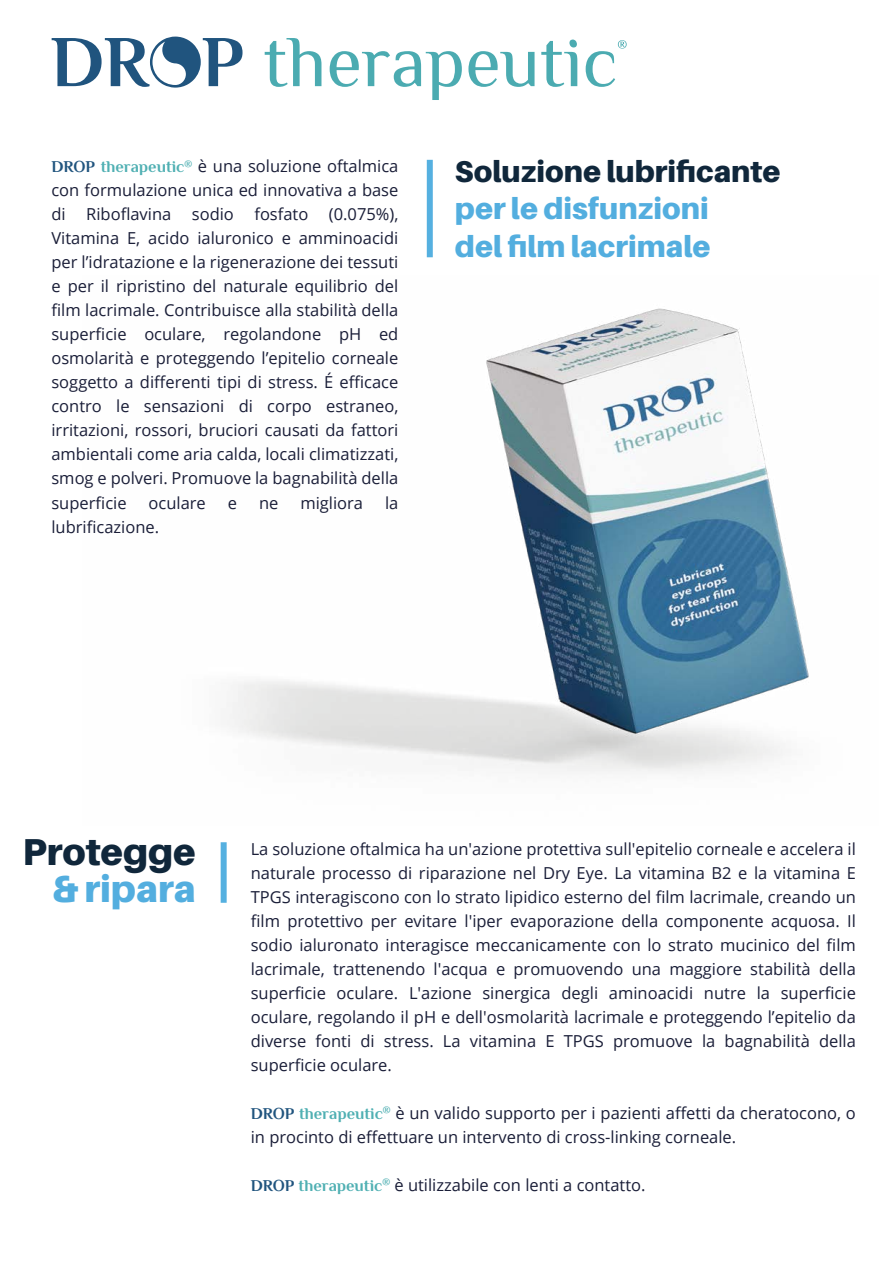
<style>
.page{position:relative;width:893px;height:1263px;background:#fff}
.page>*{position:absolute;margin:0;border:0;box-sizing:border-box;transform-origin:0 0}
.t1{font:900 37.5px "Aileron";color:#10273b}
.t2{font:900 37.5px "Aileron";color:#53aedf}
.t3{font:900 30px/37.5px "Aileron";color:#53aedf}
.t4{font:900 30px "Aileron";color:#10273b}
.t5{font:16.5px/24px "Open Sans";color:#1a1e38;text-align:justify}
.s1{font-family:"Philosopher";font-weight:700;color:#20547e}
.s2{font-family:"Philosopher";font-weight:700;color:#50b0b3}
</style>
<div class="page">
<img style="left:227px;top:308px;width:582px;height:465px">
<svg style="left:265px;top:38px;width:56px;height:49px"></svg>
<svg style="left:330px;top:51px;width:132px;height:49px"></svg>
<svg style="left:468px;top:51px;width:67px;height:36px"></svg>
<svg style="left:541px;top:40px;width:36px;height:47px"></svg>
<svg style="left:52px;top:37px;width:191px;height:51px"></svg>
<svg style="left:586px;top:40px;width:41px;height:47px"></svg>
<div style="left:427px;top:160px;width:6px;height:97px;background:#55b0e0"></div>
<div style="left:221px;top:842px;width:6px;height:61px;background:#55b0e0"></div>
<p class="t5" style="left:51px;top:154px;width:348px"><span class="s1">DROP</span> <span class="s2">therapeutic</span><sup>®</sup> è una soluzione oftalmica con formulazione unica ed innovativa a base di Riboflavina sodio fosfato (0.075%), Vitamina E, acido ialuronico e amminoacidi per l’idratazione e la rigenerazione dei tessuti e per il ripristino del naturale equilibrio del film lacrimale. Contribuisce alla stabilità della superficie oculare, regolandone pH ed osmolarità e proteggendo l’epitelio corneale soggetto a differenti tipi di stress. É efficace contro le sensazioni di corpo estraneo, irritazioni, rossori, bruciori causati da fattori ambientali come aria calda, locali climatizzati, smog e polveri. Promuove la bagnabilità della superficie</p>
<p class="t5" style="left:149px;top:490px;width:59px">oculare</p>
<p class="t5" style="left:228px;top:490px;width:11px">e</p>
<p class="t5" style="left:259px;top:490px;width:21px">ne</p>
<p class="t5" style="left:300px;top:490px;width:64px">migliora</p>
<p class="t5" style="left:385px;top:490px;width:15px">la</p>
<p class="t5" style="left:51px;top:514px;width:109px">lubrificazione.</p>
<h2 class="t4" style="left:455px;top:154px;width:327px">Soluzione lubrificante</h2>
<h2 class="t3" style="left:455px;top:190px;width:257px">per le disfunzioni del film lacrimale</h2>
<h1 class="t1" style="left:23px;top:830px;width:175px">Protegge</h1>
<h1 class="t2" style="left:52px;top:867px;width:145px">&amp; ripara</h1>
<p class="t5" style="left:251px;top:836px;width:607px">La soluzione oftalmica ha un'azione protettiva sull'epitelio corneale e accelera il naturale processo di riparazione nel Dry Eye. La vitamina B2 e la vitamina E TPGS interagiscono con lo strato lipidico esterno del film lacrimale, creando un film protettivo per evitare l'iper evaporazione della componente acquosa. Il sodio ialuronato interagisce meccanicamente con lo strato mucinico del film lacrimale, trattenendo l'acqua e promuovendo una maggiore stabilità della superficie oculare. L'azione sinergica degli aminoacidi nutre la superficie oculare, regolando il pH e dell'osmolarità lacrimale e proteggendo l’epitelio da diverse fonti di stress. La vitamina E TPGS promuove la bagnabilità della superficie oculare.</p>
<p class="t5" style="left:251px;top:1100px;width:607px"><span class="s1">DROP</span> <span class="s2">therapeutic</span><sup>®</sup> è un valido supporto per i pazienti affetti da cheratocono, o in procinto di effettuare un intervento di cross-linking corneale.</p>
<p class="t5" style="left:251px;top:1172px;width:396px"><span class="s1">DROP</span> <span class="s2">therapeutic</span><sup>®</sup> è utilizzabile con lenti a contatto.</p>
</div>
